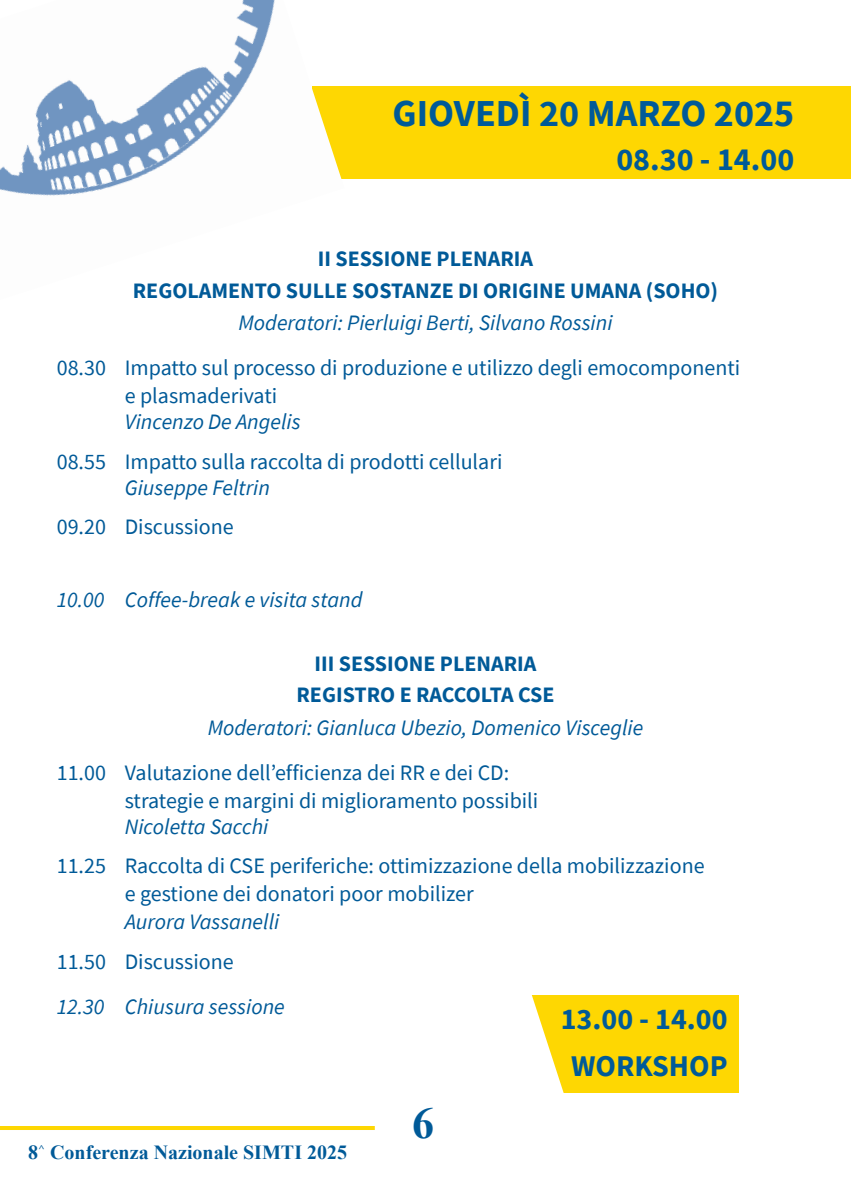
<style>
.page{position:relative;width:851px;height:1191px;background:#fff}
.page>*{position:absolute;margin:0;border:0;box-sizing:border-box;transform-origin:0 0}
.t1{font:700 44px "Times New Roman";color:#005a98}
.Giorno_OK{font:700 38px "Source Sans Pro";color:#005a98}
.Giorno_OK-2{font:700 32px "Source Sans Pro";color:#005a98}
.Titolo_grande_OK{font:700 30px "Source Sans Pro";color:#005a98}
.Corpo_testo_OK{font:22px "Source Sans Pro";color:#005a98}
.Titolo_plenarie_OK{font:700 22px "Source Sans Pro";color:#005a98}
.Moderatori_plenaria{font:italic 22px "Source Sans Pro";color:#005a98}
.Relatore_OK{font:italic 22px "Source Sans Pro";color:#005a98}
.Corpo_testo_OK-2{font:italic 22px "Source Sans Pro";color:#005a98}
.Corpo_testo_OK_riga{font:22px "Source Sans Pro";color:#005a98}
.t2{font:700 20px "Times New Roman";color:#005a98}
</style>
<div class="page">
<hr style="left:0;top:1126px;width:375px;height:4px;background:#fed702">
<div style="left:312px;top:86px;width:538px;height:93px;background:#fed702"></div>
<div style="left:464px;top:995px;width:274px;height:97px;background:#fed702"></div>
<hr style="left:850px;top:86px;width:1px;height:93px;background:#fed702">
<img style="left:0;top:0;width:342px;height:196px">
<svg style="left:464px;top:995px;width:100px;height:98px"></svg>
<p class="Giorno_OK" style="left:392px;top:87px;width:403px">GIOVEDÌ 20 MARZO 2025</p>
<p class="Giorno_OK-2" style="left:616px;top:137px;width:179px">08.30 - 14.00</p>
<p class="Titolo_plenarie_OK" style="left:318px;top:244px;width:217px">II SESSIONE PLENARIA</p>
<p class="Titolo_plenarie_OK" style="left:133px;top:275px;width:586px">REGOLAMENTO SULLE SOSTANZE DI ORIGINE UMANA (SOHO)</p>
<p class="Moderatori_plenaria" style="left:238px;top:308px;width:375px">Moderatori: Pierluigi Berti, Silvano Rossini</p>
<p class="Corpo_testo_OK" style="left:57px;top:353px;width:685px">08.30 Impatto sul processo di produzione e utilizzo degli emocomponenti</p>
<p class="Corpo_testo_OK" style="left:125px;top:381px;width:154px">e plasmaderivati</p>
<p class="Relatore_OK" style="left:125px;top:408px;width:177px">Vincenzo De Angelis</p>
<p class="Corpo_testo_OK" style="left:57px;top:447px;width:447px">08.55 Impatto sulla raccolta di prodotti cellulari</p>
<p class="Relatore_OK" style="left:125px;top:474px;width:147px">Giuseppe Feltrin</p>
<p class="Corpo_testo_OK_riga" style="left:57px;top:513px;width:178px">09.20 Discussione</p>
<p class="Corpo_testo_OK-2" style="left:57px;top:586px;width:307px">10.00 Coffee-break e visita stand</p>
<p class="Titolo_plenarie_OK" style="left:314px;top:648px;width:223px">III SESSIONE PLENARIA</p>
<p class="Titolo_plenarie_OK" style="left:296px;top:680px;width:259px">REGISTRO E RACCOLTA CSE</p>
<p class="Moderatori_plenaria" style="left:208px;top:713px;width:437px">Moderatori: Gianluca Ubezio, Domenico Visceglie</p>
<p class="Corpo_testo_OK" style="left:57px;top:758px;width:454px">11.00 Valutazione dell’efficienza dei RR e dei CD:</p>
<p class="Corpo_testo_OK" style="left:125px;top:786px;width:415px">strategie e margini di miglioramento possibili</p>
<p class="Relatore_OK" style="left:125px;top:812px;width:145px">Nicoletta Sacchi</p>
<p class="Corpo_testo_OK" style="left:57px;top:852px;width:649px">11.25 Raccolta di CSE periferiche: ottimizzazione della mobilizzazione</p>
<p class="Corpo_testo_OK" style="left:125px;top:880px;width:350px">e gestione dei donatori poor mobilizer</p>
<p class="Relatore_OK" style="left:125px;top:908px;width:156px">Aurora Vassanelli</p>
<p class="Corpo_testo_OK_riga" style="left:57px;top:947px;width:178px">11.50 Discussione</p>
<p class="Corpo_testo_OK-2" style="left:57px;top:992px;width:229px">12.30 Chiusura sessione</p>
<p class="Titolo_grande_OK" style="left:560px;top:998px;width:168px">13.00 - 14.00</p>
<p class="Titolo_grande_OK" style="left:571px;top:1046px;width:158px">WORKSHOP</p>
<p class="t2" style="left:28px;top:1138px;width:320px">8<sup>^</sup> Conferenza Nazionale SIMTI 2025</p>
<h1 class="t1" style="left:412px;top:1091px;width:23px">6</h1>
</div>
